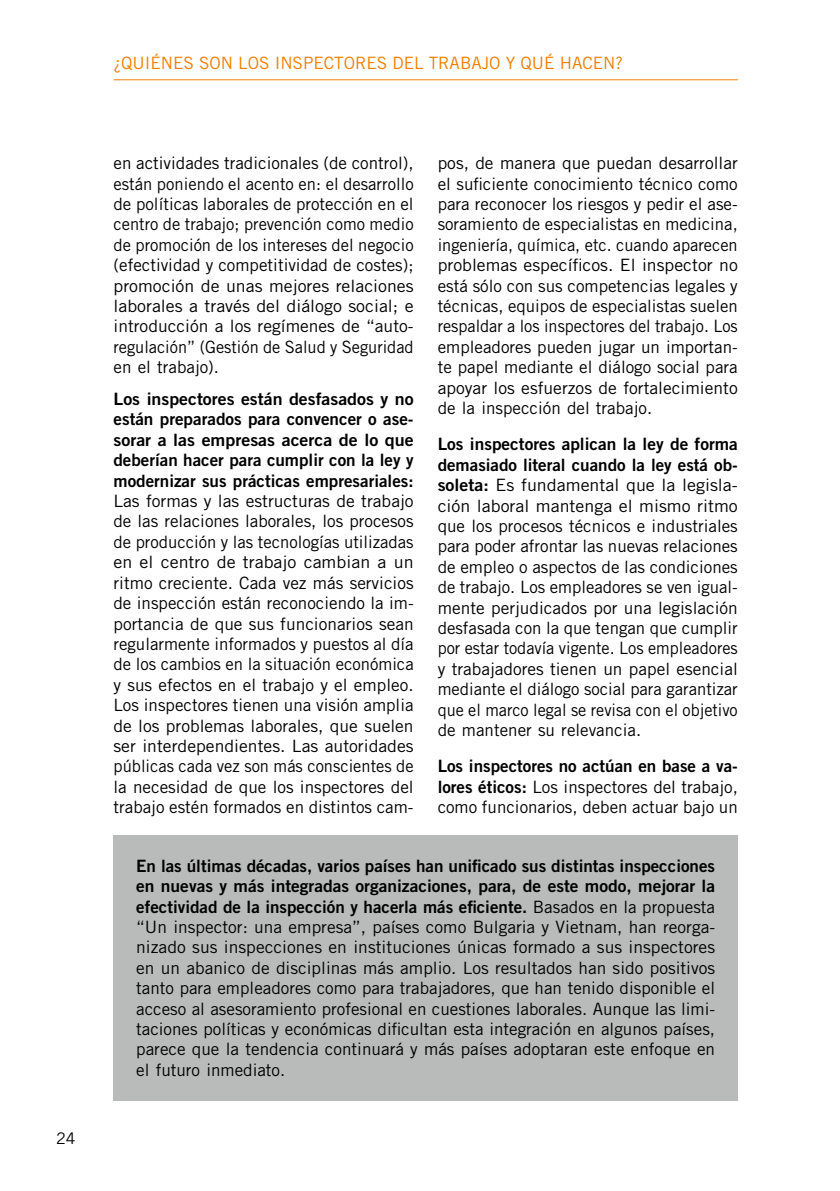
<style>
.page{position:relative;width:840px;height:1191px;background:#fff}
.page>*{position:absolute;margin:0;border:0;box-sizing:border-box;transform-origin:0 0}
.t1{font:17px/20.4px "Trade Gothic LT Std";color:#000;text-align:justify}
.t2{font:17px/20.4px "Trade Gothic LT Std";color:#000;text-align:justify;scale:1.05 1}
.t3{font:17px/20.4px "Trade Gothic LT Std Bd 2";color:#000}
.t4{font:17px/20.4px "Trade Gothic LT Std Bd 2";color:#000;text-align:justify;scale:1.04 1}
.t5{font:17px "Trade Gothic LT Std";color:#f17e00}
.t6{font:16px "Trade Gothic LT Std";color:#000}
.s1{font-family:"Trade Gothic LT Std Bd 2"}
.s2{font-family:"Trade Gothic LT Std"}
</style>
<div class="page">
<hr style="left:113px;top:79px;width:624px;height:1px;background:#f17e00">
<div style="left:113px;top:835px;width:624px;height:265px;background:#b9baba"></div>
<p class="t6" style="left:56px;top:1128px;width:21px">24</p>
<p class="t5" style="left:113px;top:53px;width:30px">¿Quiénes</p>
<p class="t5" style="left:199px;top:53px;width:12px">son</p>
<p class="t5" style="left:238px;top:53px;width:11px">los</p>
<p class="t5" style="left:274px;top:53px;width:11px">inspectores</p>
<p class="t5" style="left:392px;top:53px;width:48px">de L trabajo</p>
<p class="t5" style="left:505px;top:53px;width:27px">y qué</p>
<p class="t5" style="left:559px;top:53px;width:12px">hacen</p>
<p class="t5" style="left:615px;top:53px;width:9px">?</p>
<p class="t1" style="left:113px;top:153px;width:301px">en actividades tradicionales (de control), están poniendo el acento en: el desarrollo de políticas laborales de protección en el centro de trabajo; prevención como medio de promoción de los intereses del negocio (efectividad y competitividad de costes); promoción de unas mejores relaciones laborales a través del diálogo social; e introducción a los regímenes de “auto&shy;regulación” (Gestión de Salud y Seguridad en el trabajo).</p>
<p class="t4" style="left:113px;top:388px;width:290px">Los inspectores están desfasados y no están preparados para convencer o ase&shy;sorar a las empresas acerca de lo que deberían hacer para cumplir con la ley y modernizar sus prácticas empresariales:</p>
<p class="t1" style="left:113px;top:490px;width:301px">Las formas y las estructuras de trabajo de las relaciones laborales, los procesos de producción y las tecnologías utilizadas en el centro de trabajo cambian a un ritmo creciente. Cada vez más servicios de inspección están reconociendo la im&shy;portancia de que sus funcionarios sean regularmente informados y puestos al día de los cambios en la situación económica y sus efectos en el trabajo y el empleo.<br>Los inspectores tienen una visión amplia de los problemas laborales, que suelen ser interdependientes. Las autoridades públicas cada vez son más conscientes de la necesidad de que los inspectores del trabajo estén formados en distintos cam-</p>
<p class="t1" style="left:437px;top:153px;width:301px">pos, de manera que puedan desarrollar el suficiente conocimiento técnico como para reconocer los riesgos y pedir el ase&shy;soramiento de especialistas en medicina, ingeniería, química, etc. cuando aparecen problemas específicos. El inspector no está sólo con sus competencias legales y técnicas, equipos de especialistas suelen respaldar a los inspectores del trabajo. Los empleadores pueden jugar un importan&shy;te papel mediante el diálogo social para apoyar los esfuerzos de fortalecimiento de la inspección del trabajo.</p>
<p class="t3" style="left:437px;top:434px;width:301px">Los inspectores aplican la ley de forma demasiado literal cuando la ley está ob-</p>
<p class="t2" style="left:437px;top:475px;width:287px"><span class="s1">soleta:</span> Es fundamental que la legisla&shy;ción laboral mantenga el mismo ritmo que los procesos técnicos e industriales para poder afrontar las nuevas relaciones de empleo o aspectos de las condiciones de trabajo. Los empleadores se ven igual&shy;mente perjudicados por una legislación desfasada con la que tengan que cumplir por estar todavía vigente. Los empleadores y trabajadores tienen un papel esencial mediante el diálogo social para garantizar que el marco legal se revisa con el objetivo de mantener su relevancia.</p>
<p class="t3" style="left:437px;top:756px;width:301px">Los inspectores no actúan en base a va-</p>
<p class="t1" style="left:437px;top:776px;width:301px"><span class="s1">lores éticos:</span> Los inspectores del trabajo, como funcionarios, deben actuar bajo un</p>
<p class="t3" style="left:136px;top:855px;width:580px;text-align:justify">En las últimas décadas, varios países han unificado sus distintas inspecciones en nuevas y más integradas organizaciones, para, de este modo, mejorar la efectividad de la inspección y hacerla más eficiente. <span class="s2">Basados en la propuesta</span></p>
<p class="t1" style="left:136px;top:916px;width:580px">“Un inspector: una empresa”, países como Bulgaria y Vietnam, han reorga&shy;nizado sus inspecciones en instituciones únicas formado a sus inspectores en un abanico de disciplinas más amplio. Los resultados han sido positivos tanto para empleadores como para trabajadores, que han tenido disponible el acceso al asesoramiento profesional en cuestiones laborales. Aunque las limi&shy;taciones políticas y económicas dificultan esta integración en algunos países, parece que la tendencia continuará y más países adoptaran este enfoque en el futuro inmediato.</p>
</div>
